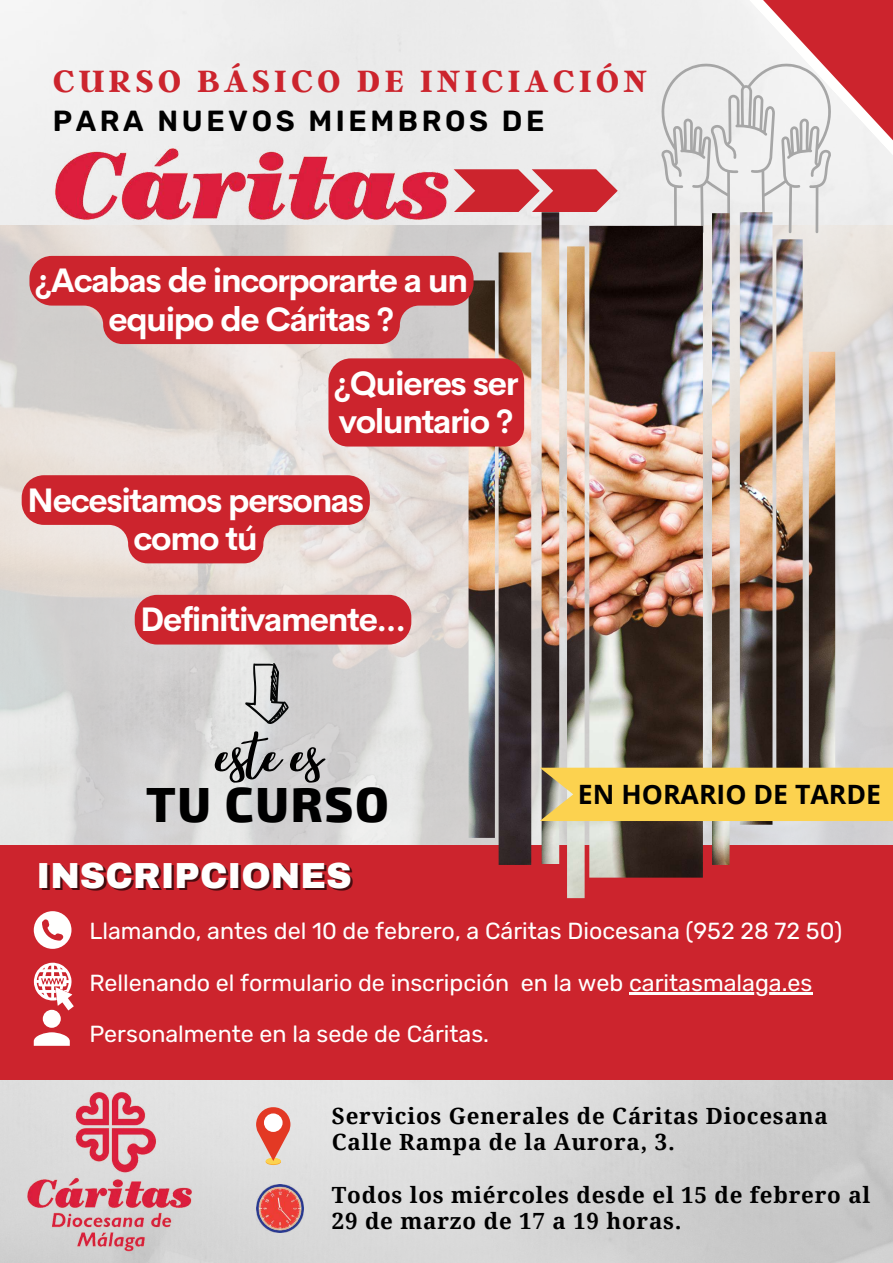
<style>
.page{position:relative;width:893px;height:1263px;background:#fff}
.page>*{position:absolute;margin:0;border:0;box-sizing:border-box;transform-origin:0 0}
.t1{font:70.5px "Lucky Dip Caitlin";color:#000}
.t2{font:800 48.38px "Exo 2";letter-spacing:.035em;color:#000}
.t3{font:900 35.47px "Archivo";color:#fffffe}
.t4{font:700 34.35px "Argent CF";letter-spacing:.125em;color:#cc242d}
.t5{font:700 33.3px/38.5px "Cerebri Sans";letter-spacing:-.04em;color:#fffffe;text-align:center}
.t6{font:600 29.1px "Rubik";letter-spacing:.125em;color:#000}
.t7{font:700 26.62px "Open Sans";color:#000}
.t8{font:23.25px "Rubik";color:#fffffe}
.t9{font:700 22.35px/25.9px "Droid Serif";letter-spacing:.035em;color:#000}
</style>
<div class="page">
<img style="left:0;top:0;width:893px;height:1263px">
<svg style="left:664px;top:0;width:229px;height:225px;fill:#eee"></svg>
<img style="left:0;top:225px;width:893px;height:620px">
<div style="left:0;top:845px;width:893px;height:234px;background:#cc242d"></div>
<img style="left:53px;top:142px;width:397px;height:84px">
<svg style="left:34px;top:911px;width:37px;height:38px"></svg>
<img style="left:27px;top:1088px;width:165px;height:166px">
<svg style="left:652px;top:59px;width:188px;height:174px"></svg>
<svg style="left:266px;top:1158px;width:15px;height:7px"></svg>
<div style="left:266px;top:1158px;width:15px;height:6px;background:#fcd24f;border-radius:50%"></div>
<svg style="left:256px;top:1107px;width:34px;height:54px;background:#e28273"></svg>
<div style="left:264px;top:1113px;width:19px;height:19px;background:#fff;border-radius:50%"></div>
<img style="left:256px;top:1185px;width:48px;height:48px">
<svg style="left:454px;top:169px;width:163px;height:43px;background:#d24e55"></svg>
<img style="left:468px;top:212px;width:367px;height:686px">
<svg style="left:244px;top:662px;width:46px;height:63px;background:#b2b3b3"></svg>
<svg style="left:34px;top:962px;width:40px;height:84px"></svg>
<div style="left:540px;top:768px;width:353px;height:53px;background:#fcd24f"></div>
<hr style="left:629px;top:992px;width:183px;height:2px;background:#fffffe">
<svg style="left:29px;top:256px;width:444px;height:88px;background:#cc3d45"></svg>
<div style="left:328px;top:358px;width:196px;height:88px;background:#cc242d"></div>
<svg style="left:22px;top:475px;width:348px;height:88px;background:#d4595e"></svg>
<div style="left:135px;top:595px;width:276px;height:49px;background:#cc242d"></div>
<h3 class="t4" style="left:53px;top:58px;width:596px">CURSO BÁSICO DE INICIACIÓN</h3>
<p class="t6" style="left:53px;top:103px;width:493px">PARA NUEVOS MIEMBROS DE</p>
<h3 class="t5" style="left:35px;top:261px;width:434px">¿Acabas de incorporarte a un equipo de Cáritas ?</h3>
<h3 class="t5" style="left:334px;top:364px;width:186px;text-align:left">¿Quieres ser voluntario ?</h3>
<h3 class="t5" style="left:27px;top:481px;width:339px">Necesitamos personas como tú</h3>
<h3 class="t5" style="left:140px;top:600px;width:267px">Definitivamente...</h3>
<h1 class="t1" style="left:216px;top:718px;width:108px">este es</h1>
<h2 class="t2" style="left:146px;top:773px;width:244px">TU CURSO</h2>
<h3 class="t3" style="left:37px;top:856px;width:317px">INSCRIPCIONES</h3>
<p class="t7" style="left:578px;top:776px;width:305px">EN HORARIO DE TARDE</p>
<p class="t8" style="left:89px;top:917px;width:754px">Llamando, antes del 10 de febrero, a Cáritas Diocesana (952 28 72 50)</p>
<p class="t8" style="left:89px;top:969px;width:724px">Rellenando el formulario de inscripción en la web caritasmalaga.es</p>
<p class="t8" style="left:89px;top:1021px;width:401px">Personalmente en la sede de Cáritas.</p>
<p class="t9" style="left:332px;top:1104px;width:497px">Servicios Generales de Cáritas Diocesana<br>Calle Rampa de la Aurora, 3.</p>
<p class="t9" style="left:332px;top:1182px;width:540px">Todos los miércoles desde el 15 de febrero al<br>29 de marzo de 17 a 19 horas.</p>
</div>
